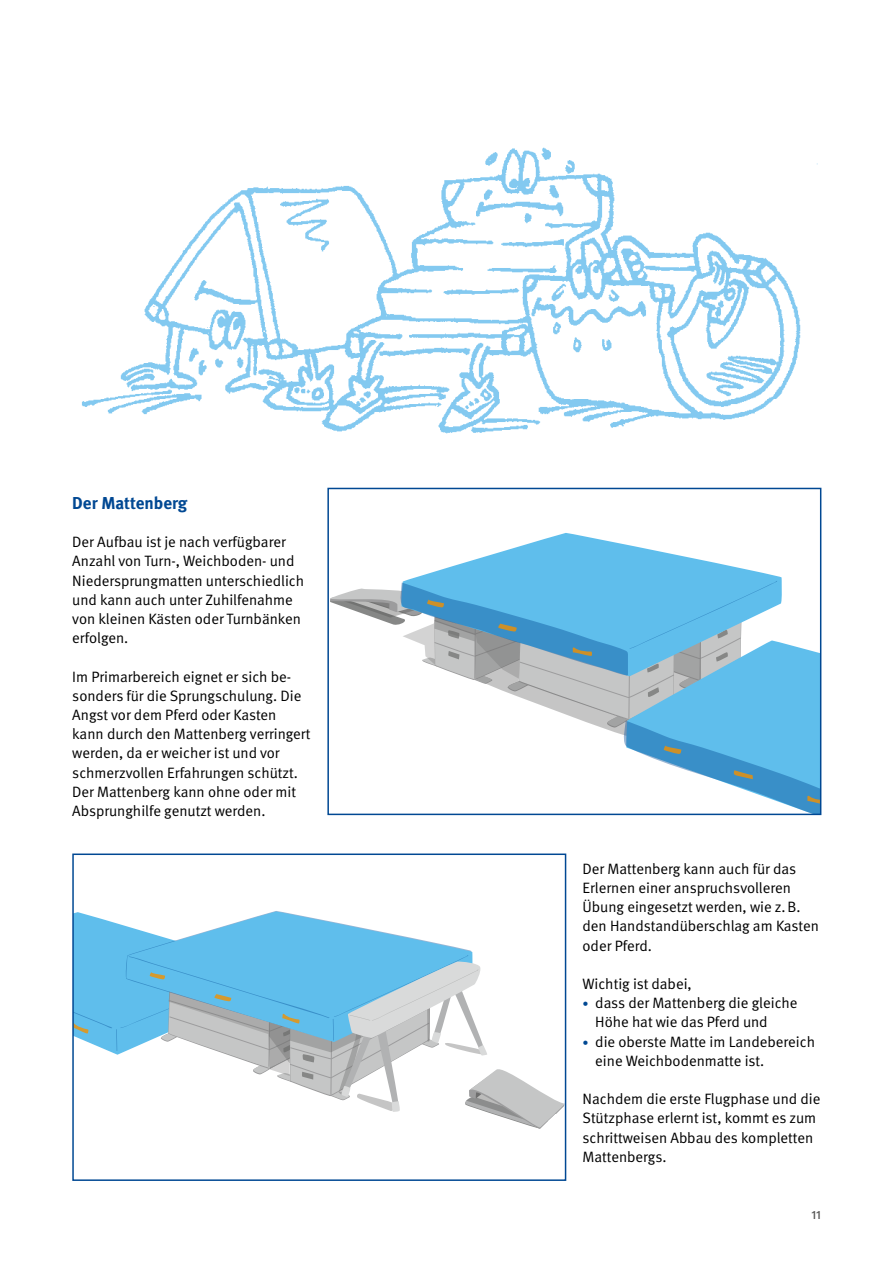
<style>
.page{position:relative;width:893px;height:1263px;background:#fff}
.page>*{position:absolute;margin:0;border:0;box-sizing:border-box;transform-origin:0 0}
.Überschriften_H2_ohne_Zahl{font:700 17.25px "DGUV Meta";color:#004893}
.Fließtext_FT{font:15px/19.2px "DGUV Meta";color:#000}
.t1{font:500 12px "DGUV Meta";color:#565655}
.s1{font-size:12px;color:#004893}
</style>
<div class="page">
<img style="left:82px;top:147px;width:736px;height:287px">
<svg style="left:410px;top:533px;width:372px;height:46px;fill:#5fbeec"></svg>
<svg style="left:330px;top:579px;width:488px;height:233px"></svg>
<div style="left:327px;top:488px;width:494px;height:327px;border:2px solid #004893"></div>
<svg style="left:75px;top:911px;width:488px;height:218px"></svg>
<div style="left:72px;top:853px;width:494px;height:328px;border:2px solid #004893"></div>
<h2 class="Überschriften_H2_ohne_Zahl" style="left:72px;top:493px;width:116px">Der Mattenberg</h2>
<p class="Fließtext_FT" style="left:72px;top:533px;width:233px">Der Aufbau ist je nach verfügbarer<br>Anzahl von Turn-, Weichboden- und<br>Niedersprungmatten unterschiedlich und kann auch unter Zuhilfenahme von kleinen Kästen oder Turnbänken erfolgen.</p>
<p class="Fließtext_FT" style="left:72px;top:667px;width:240px">Im Primarbereich eignet er sich be&shy;sonders für die Sprungschulung. Die Angst vor dem Pferd oder Kasten kann durch den Mattenberg verringert werden, da er weicher ist und vor schmerzvollen Erfahrungen schützt.<br>Der Mattenberg kann ohne oder mit Absprunghilfe genutzt werden.</p>
<p class="Fließtext_FT" style="left:583px;top:859px;width:238px">Der Mattenberg kann auch für das<br>Erlernen einer anspruchsvolleren<br>Übung eingesetzt werden, wie z.B. den Handstandüberschlag am Kasten oder Pferd.</p>
<p class="Fließtext_FT" style="left:583px;top:974px;width:111px">Wichtig ist dabei,</p>
<p class="Fließtext_FT" style="left:595px;top:994px;width:204px;text-indent:-13px"><span class="s1">•</span> dass der Mattenberg die gleiche<br>Höhe hat wie das Pferd und</p>
<p class="Fließtext_FT" style="left:595px;top:1032px;width:221px;text-indent:-13px"><span class="s1">•</span> die oberste Matte im Landebereich eine Weichbodenmatte ist.</p>
<p class="Fließtext_FT" style="left:583px;top:1090px;width:239px">Nachdem die erste Flugphase und die<br>Stützphase erlernt ist, kommt es zum schrittweisen Abbau des kompletten<br>Mattenbergs.</p>
<p class="t1" style="left:811px;top:1208px;width:11px">11</p>
</div>
